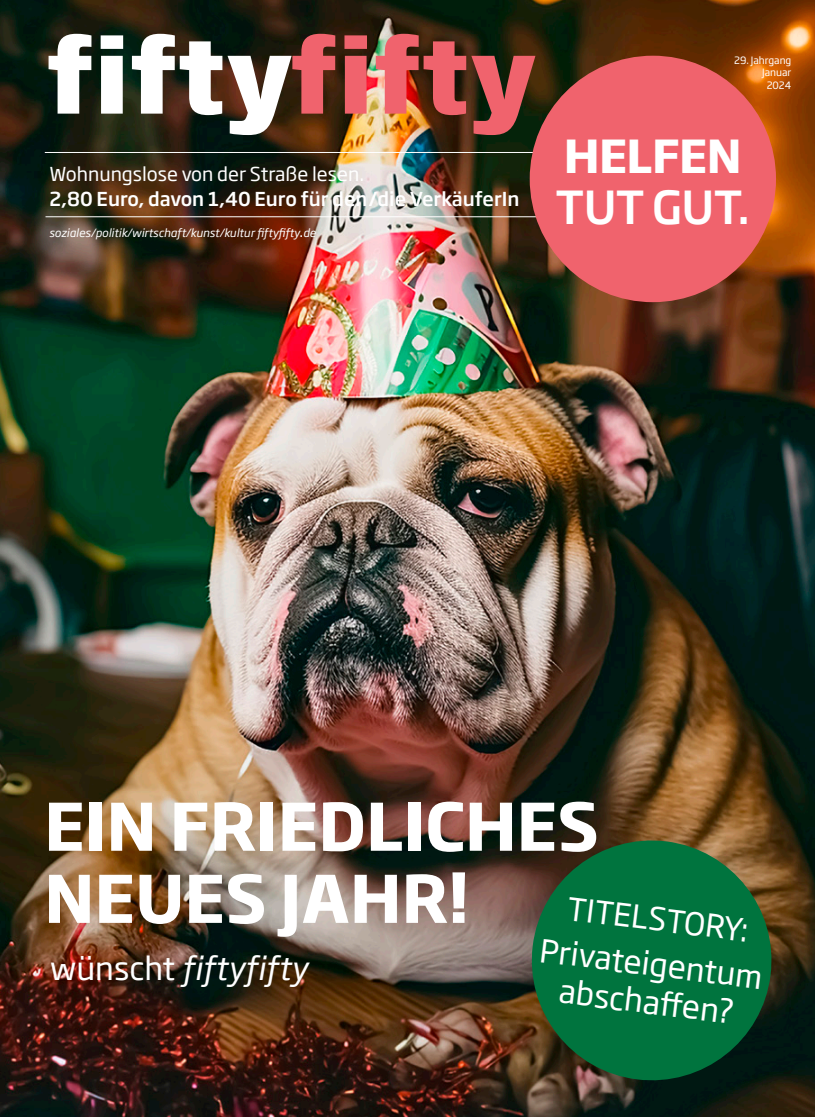
<style>
.page{position:relative;width:815px;height:1117px;background:#fff}
.page>*{position:absolute;margin:0;border:0;box-sizing:border-box;transform-origin:0 0}
.t1{font:800 100px "Soho Gothic Std";color:#fff}
.t2{font:700 64.75px/72.1px "Soho Gothic Std";color:#fff}
.t3{font:500 45px "Soho Gothic Std";letter-spacing:-.015em;color:#fff}
.t4{font:700 45px "Soho Gothic Std";letter-spacing:-.015em;color:#fff}
.t5{font:31.62px/38px "Soho Gothic Std";color:#fff;text-align:center}
.t6{font:italic 31.62px "Soho Gothic Std";color:#fff}
.t7{font:31.25px "Soho Gothic Std";color:#fff}
.t8{font:500 19px "Soho Gothic Std";color:#fff}
.t9{font:19px "Soho Gothic Std";color:#fff}
.t10{font:italic 11.25px "Soho Gothic Std";color:#fff}
.t11{font:10px/12.5px "Soho Gothic Std";color:#fff;text-align:right}
.s1{color:#f0636d}
.s2{font-weight:500;font-style:normal}
.s3{font-style:normal}
</style>
<div class="page">
<img style="left:0;top:0;width:815px;height:1116px">
<hr style="left:45px;top:152px;width:661px;height:1px;background:#fff">
<hr style="left:46px;top:216px;width:660px;height:1px;background:#fff">
<div style="left:530px;top:56px;width:246px;height:246px;background:#f0636d;border-radius:50%"></div>
<svg style="left:525px;top:833px;width:254px;height:254px;background:#166135"></svg>
<h1 class="t1" style="left:46px;top:10px;width:493px">fifty<span class="s1">fifty</span></h1>
<h3 class="t9" style="left:49px;top:162px;width:316px">Wohnungslose von der Straße lesen.</h3>
<h3 class="t8" style="left:49px;top:186px;width:472px">2,80 Euro, davon 1,40 Euro für den/die VerkäuferIn</h3>
<p class="t10" style="left:49px;top:226px;width:268px">soziales/politik/wirtschaft/kunst/kultur fiftyfifty<span class="s2">.</span>de</p>
<p class="t11" style="left:734px;top:54px;width:59px">29. Jahrgang<br>Januar<br>2024</p>
<h3 class="t4" style="left:564px;top:127px;width:179px">HELFEN</h3>
<h3 class="t3" style="left:556px;top:179px;width:196px">TUT GUT.</h3>
<h2 class="t2" style="left:44px;top:790px;width:556px">EIN FRIEDLICHES<br>NEUES JAHR!</h2>
<h3 class="t5" style="left:542px;top:931px;width:226px;rotate:7deg">Privateigentum abschaff en?</h3>
<h3 class="t7" style="left:570px;top:888px;width:184px;rotate:7deg">TITELSTORY:</h3>
<h3 class="t6" style="left:50px;top:948px;width:259px"><span class="s3">wünscht</span> fiftyfifty</h3>
</div>
